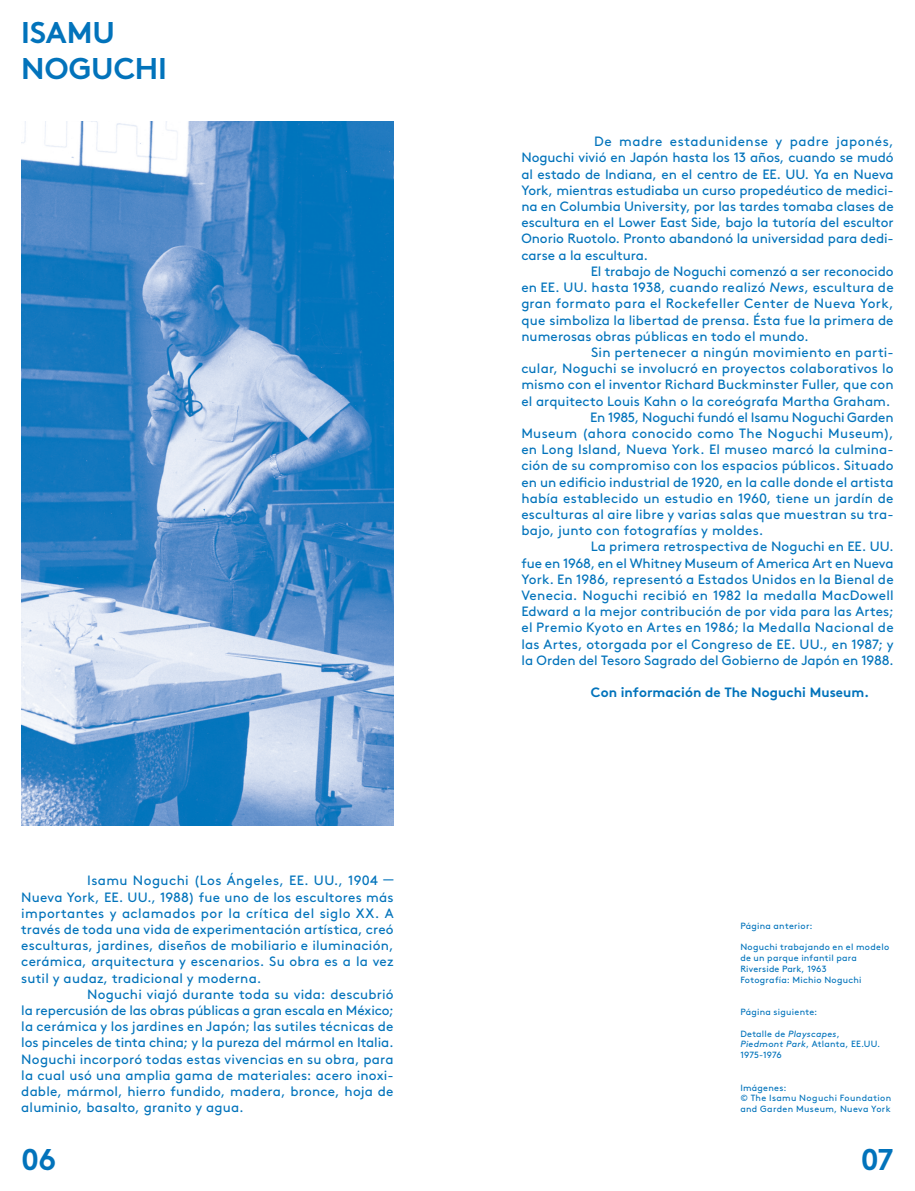
<style>
.page{position:relative;width:915px;height:1191px;background:#fff}
.page>*{position:absolute;margin:0;border:0;box-sizing:border-box;transform-origin:0 0}
.t1{font:700 30px/36px "Brown";color:#0273bb}
.t2{font:13.5px "Brown";letter-spacing:.01em;color:#0273bb}
.t3{font:13.5px "Brown";letter-spacing:-.01em;color:#0273bb}
.t4{font:13.5px "Brown";letter-spacing:.03em;color:#0273bb}
.t5{font:13.5px "Brown";letter-spacing:.035em;color:#0273bb}
.t6{font:700 13.5px "Brown";letter-spacing:.005em;color:#0273bb}
.t7{font:9px/10.8px "Brown";letter-spacing:.03em;color:#0273bb}
.s1{font-style:italic}
</style>
<div class="page">
<img style="left:21px;top:121px;width:372px;height:704px">
<h1 class="t1" style="left:21px;top:11px;width:147px">ISAMU<br>NOGUCHI</h1>
<p class="t4" style="left:87px;top:870px;width:308px">Isamu Noguchi (Los Ángeles, EE. UU., 1904 —</p>
<p class="t2" style="left:21px;top:886px;width:374px">Nueva York, EE. UU., 1988) fue uno de los escultores más</p>
<p class="t4" style="left:21px;top:903px;width:374px">importantes y aclamados por la crítica del siglo XX. A</p>
<p class="t2" style="left:21px;top:919px;width:374px">través de toda una vida de experimentación artística, creó</p>
<p class="t2" style="left:21px;top:935px;width:373px">esculturas, jardines, diseños de mobiliario e iluminación,</p>
<p class="t2" style="left:21px;top:951px;width:373px">cerámica, arquitectura y escenarios. Su obra es a la vez</p>
<p class="t2" style="left:21px;top:967px;width:241px">sutil y audaz, tradicional y moderna.</p>
<p class="t2" style="left:87px;top:984px;width:308px">Noguchi viajó durante toda su vida: descubrió</p>
<p class="t3" style="left:21px;top:1000px;width:374px">la repercusión de las obras públicas a gran escala en México;</p>
<p class="t2" style="left:21px;top:1016px;width:374px">la cerámica y los jardines en Japón; las sutiles técnicas de</p>
<p class="t2" style="left:21px;top:1032px;width:373px">los pinceles de tinta china; y la pureza del mármol en Italia.</p>
<p class="t2" style="left:21px;top:1048px;width:374px">Noguchi incorporó todas estas vivencias en su obra, para</p>
<p class="t2" style="left:21px;top:1065px;width:374px">la cual usó una amplia gama de materiales: acero inoxi-</p>
<p class="t2" style="left:21px;top:1081px;width:374px">dable, mármol, hierro fundido, madera, bronce, hoja de</p>
<p class="t2" style="left:21px;top:1097px;width:224px">aluminio, basalto, granito y agua.</p>
<p class="t5" style="left:594px;top:131px;width:301px">De madre estadunidense y padre japonés,</p>
<p class="t2" style="left:521px;top:147px;width:374px">Noguchi vivió en Japón hasta los 13 años, cuando se mudó</p>
<p class="t2" style="left:521px;top:164px;width:374px">al estado de Indiana, en el centro de EE. UU. Ya en Nueva</p>
<p class="t2" style="left:521px;top:180px;width:374px">York, mientras estudiaba un curso propedéutico de medici-</p>
<p class="t2" style="left:521px;top:196px;width:374px">na en Columbia University, por las tardes tomaba clases de</p>
<p class="t2" style="left:521px;top:212px;width:374px">escultura en el Lower East Side, bajo la tutoría del escultor</p>
<p class="t2" style="left:521px;top:228px;width:374px">Onorio Ruotolo. Pronto abandonó la universidad para dedi-</p>
<p class="t2" style="left:521px;top:245px;width:128px">carse a la escultura.</p>
<p class="t2" style="left:590px;top:261px;width:304px">El trabajo de Noguchi comenzó a ser reconocido</p>
<p class="t2" style="left:521px;top:277px;width:374px">en EE. UU. hasta 1938, cuando realizó <span class="s1">News</span>, escultura de</p>
<p class="t2" style="left:521px;top:293px;width:374px">gran formato para el Rockefeller Center de Nueva York,</p>
<p class="t2" style="left:521px;top:309px;width:374px">que simboliza la libertad de prensa. Ésta fue la primera de</p>
<p class="t2" style="left:521px;top:326px;width:289px">numerosas obras públicas en todo el mundo.</p>
<p class="t2" style="left:591px;top:342px;width:304px">Sin pertenecer a ningún movimiento en parti-</p>
<p class="t2" style="left:521px;top:358px;width:374px">cular, Noguchi se involucró en proyectos colaborativos lo</p>
<p class="t2" style="left:521px;top:374px;width:374px">mismo con el inventor Richard Buckminster Fuller, que con</p>
<p class="t2" style="left:521px;top:390px;width:370px">el arquitecto Louis Kahn o la coreógrafa Martha Graham.</p>
<p class="t3" style="left:590px;top:407px;width:305px">En 1985, Noguchi fundó el Isamu Noguchi Garden</p>
<p class="t2" style="left:521px;top:423px;width:374px">Museum (ahora conocido como The Noguchi Museum),</p>
<p class="t2" style="left:521px;top:439px;width:374px">en Long Island, Nueva York. El museo marcó la culmina-</p>
<p class="t2" style="left:521px;top:455px;width:373px">ción de su compromiso con los espacios públicos. Situado</p>
<p class="t2" style="left:521px;top:471px;width:374px">en un edificio industrial de 1920, en la calle donde el artista</p>
<p class="t2" style="left:521px;top:488px;width:374px">había establecido un estudio en 1960, tiene un jardín de</p>
<p class="t2" style="left:521px;top:504px;width:374px">esculturas al aire libre y varias salas que muestran su tra-</p>
<p class="t2" style="left:521px;top:520px;width:243px">bajo, junto con fotografías y moldes.</p>
<p class="t2" style="left:590px;top:536px;width:304px">La primera retrospectiva de Noguchi en EE. UU.</p>
<p class="t2" style="left:521px;top:552px;width:373px">fue en 1968, en el Whitney Museum of America Art en Nueva</p>
<p class="t2" style="left:521px;top:569px;width:374px">York. En 1986, representó a Estados Unidos en la Bienal de</p>
<p class="t2" style="left:521px;top:585px;width:374px">Venecia. Noguchi recibió en 1982 la medalla MacDowell</p>
<p class="t2" style="left:521px;top:601px;width:374px">Edward a la mejor contribución de por vida para las Artes;</p>
<p class="t2" style="left:521px;top:617px;width:374px">el Premio Kyoto en Artes en 1986; la Medalla Nacional de</p>
<p class="t2" style="left:521px;top:633px;width:374px">las Artes, otorgada por el Congreso de EE. UU., en 1987; y</p>
<p class="t2" style="left:521px;top:650px;width:374px">la Orden del Tesoro Sagrado del Gobierno de Japón en 1988.</p>
<p class="t6" style="left:590px;top:681px;width:280px">Con información de The Noguchi Museum.</p>
<p class="t7" style="left:740px;top:919px;width:74px">Página anterior:</p>
<p class="t7" style="left:740px;top:941px;width:150px">Noguchi trabajando en el modelo de un parque infantil para<br>Riverside Park, 1963<br>Fotografía: Michio Noguchi</p>
<p class="t7" style="left:740px;top:1005px;width:78px">Página siguiente:</p>
<p class="t7" style="left:740px;top:1027px;width:141px">Detalle de <span class="s1">Playscapes</span>,<br><span class="s1">Piedmont Park</span>, Atlanta, EE.UU.<br>1975-1976</p>
<p class="t7" style="left:740px;top:1081px;width:152px">Imágenes:<br>© The Isamu Noguchi Foundation and Garden Museum, Nueva York</p>
<h1 class="t1" style="left:21px;top:1138px;width:36px">06</h1>
<h1 class="t1" style="left:860px;top:1138px;width:34px">07</h1>
</div>
